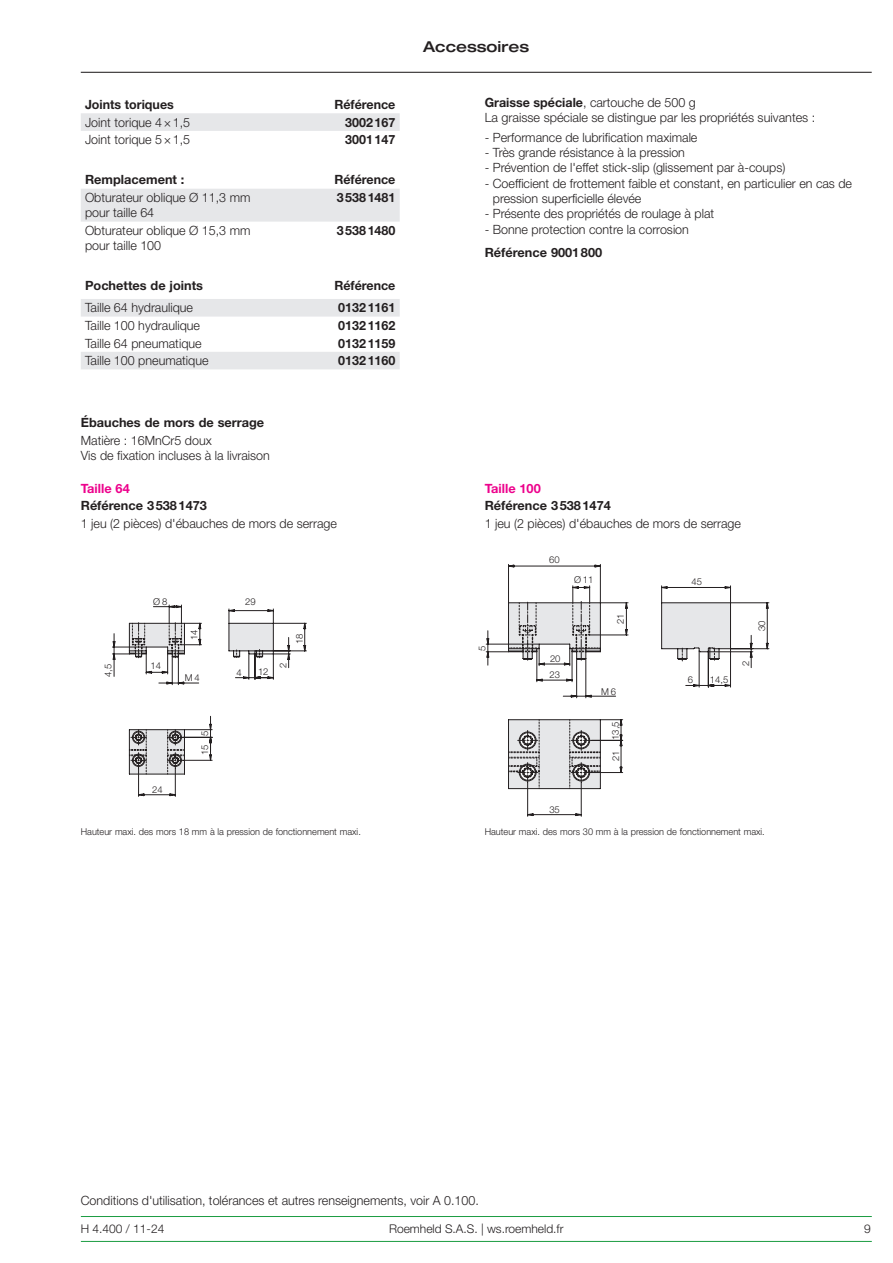
<style>
.page{position:relative;width:893px;height:1263px;background:#fff}
.page>*{position:absolute;margin:0;border:0;box-sizing:border-box;transform-origin:0 0}
.t1{font:500 expanded 15px "Helvetica Neue LT Pro";color:#231f20}
.t2{font:300 12.75px/15.3px "Helvetica Neue LT Pro";color:#231f20}
.t3{font:700 12.75px "Helvetica Neue LT Pro";color:#231f20}
.t4{font:700 12.75px "Helvetica Neue LT Pro";color:#ed028c}
.t5{font:300 12px "Helvetica Neue LT Pro";color:#231f20}
.t6{font:300 9.45px/16.4px "Helvetica Neue LT Pro";color:#231f20}
.s1{font-weight:700}
</style>
<div class="page">
<hr style="left:81px;top:72px;width:791px;height:1px;background:#231f20">
<svg style="left:112px;top:604px;width:195px;height:193px"></svg>
<svg style="left:486px;top:564px;width:283px;height:253px"></svg>
<hr style="left:81px;top:1241px;width:791px;height:1px;background:#1b9c42">
<hr style="left:81px;top:1216px;width:791px;height:1px;background:#1b9c42">
<div style="left:81px;top:113px;width:319px;height:18px;background:#e6e7e9"></div>
<svg style="left:81px;top:299px;width:319px;height:70px"></svg>
<div style="left:81px;top:189px;width:319px;height:33px;background:#e6e7e9"></div>
<p class="t3" style="left:85px;top:97px;width:90px">Joints toriques</p>
<p class="t3" style="left:334px;top:97px;width:63px">Référence</p>
<p class="t2" style="left:85px;top:114px;width:107px">Joint torique 4×1,5</p>
<p class="t3" style="left:345px;top:114px;width:52px">3002167</p>
<p class="t2" style="left:85px;top:132px;width:107px">Joint torique 5×1,5</p>
<p class="t3" style="left:345px;top:132px;width:52px">3001147</p>
<p class="t3" style="left:85px;top:172px;width:101px">Remplacement :</p>
<p class="t3" style="left:334px;top:172px;width:63px">Référence</p>
<p class="t2" style="left:85px;top:190px;width:167px">Obturateur oblique Ø 11,3 mm pour taille 64</p>
<p class="t3" style="left:337px;top:190px;width:60px">35381481</p>
<p class="t2" style="left:85px;top:222px;width:167px">Obturateur oblique Ø 15,3 mm pour taille 100</p>
<p class="t3" style="left:337px;top:223px;width:60px">35381480</p>
<p class="t3" style="left:85px;top:278px;width:120px">Pochettes de joints</p>
<p class="t3" style="left:334px;top:278px;width:63px">Référence</p>
<p class="t2" style="left:85px;top:300px;width:110px">Taille 64 hydraulique</p>
<p class="t3" style="left:338px;top:300px;width:59px">01321161</p>
<p class="t2" style="left:85px;top:317px;width:117px">Taille 100 hydraulique</p>
<p class="t3" style="left:338px;top:317px;width:59px">01321162</p>
<p class="t2" style="left:85px;top:335px;width:118px">Taille 64 pneumatique</p>
<p class="t3" style="left:338px;top:335px;width:59px">01321159</p>
<p class="t2" style="left:85px;top:353px;width:125px">Taille 100 pneumatique</p>
<p class="t3" style="left:338px;top:353px;width:59px">01321160</p>
<p class="t3" style="left:81px;top:415px;width:185px">Ébauches de mors de serrage</p>
<p class="t2" style="left:81px;top:432px;width:191px">Matière : 16MnCr5 doux<br>Vis de fixation incluses à la livraison</p>
<p class="t4" style="left:81px;top:481px;width:50px">Taille 64</p>
<p class="t3" style="left:81px;top:498px;width:128px">Référence 35381473</p>
<p class="t2" style="left:81px;top:515px;width:258px">1 jeu (2 pièces) d'ébauches de mors de serrage</p>
<p class="t6" style="left:100px;top:677px;width:15px;rotate:-90deg">4,5</p>
<p class="t6" style="left:153px;top:593px;width:16px">Ø 8</p>
<p class="t6" style="left:151px;top:658px;width:12px">14</p>
<p class="t6" style="left:186px;top:640px;width:12px;rotate:-90deg">14</p>
<p class="t6" style="left:185px;top:669px;width:16px">M4</p>
<p class="t6" style="left:152px;top:781px;width:12px">24</p>
<p class="t6" style="left:197px;top:755px;width:26px;rotate:-90deg">15 5</p>
<p class="t6" style="left:245px;top:593px;width:12px">29</p>
<p class="t6" style="left:237px;top:664px;width:7px">4</p>
<p class="t6" style="left:258px;top:663px;width:12px">12</p>
<p class="t6" style="left:275px;top:667px;width:7px;rotate:-90deg">2</p>
<p class="t6" style="left:291px;top:644px;width:12px;rotate:-90deg">18</p>
<p class="t1" style="left:423px;top:37px;width:108px">Accessoires</p>
<p class="t2" style="left:485px;top:94px;width:332px"><span class="s1">Graisse spéciale</span>, cartouche de 500 g<br>La graisse spéciale se distingue par les propriétés suivantes :</p>
<p class="t2" style="left:485px;top:129px;width:214px">- Performance de lubrification maximale</p>
<p class="t2" style="left:485px;top:145px;width:202px">- Très grande résistance à la pression</p>
<p class="t2" style="left:485px;top:160px;width:302px">- Prévention de l'effet stick-slip (glissement par à-coups)</p>
<p class="t2" style="left:493px;top:175px;width:361px;text-indent:-8px">- Coefficient de frottement faible et constant, en particulier en cas de pression superficielle élevée</p>
<p class="t2" style="left:485px;top:206px;width:231px">- Présente des propriétés de roulage à plat</p>
<p class="t2" style="left:485px;top:221px;width:206px">- Bonne protection contre la corrosion</p>
<p class="t3" style="left:485px;top:245px;width:119px">Référence 9001800</p>
<p class="t4" style="left:485px;top:481px;width:58px">Taille 100</p>
<p class="t3" style="left:485px;top:498px;width:128px">Référence 35381474</p>
<p class="t2" style="left:485px;top:515px;width:258px">1 jeu (2 pièces) d'ébauches de mors de serrage</p>
<p class="t6" style="left:474px;top:650px;width:7px;rotate:-90deg">5</p>
<p class="t6" style="left:549px;top:552px;width:12px">60</p>
<p class="t6" style="left:549px;top:650px;width:13px">20<br>23</p>
<p class="t6" style="left:574px;top:571px;width:21px">Ø 11</p>
<p class="t6" style="left:612px;top:624px;width:12px;rotate:-90deg">21</p>
<p class="t6" style="left:601px;top:683px;width:17px">M 6</p>
<p class="t6" style="left:607px;top:761px;width:41px;rotate:-90deg">21 13,5</p>
<p class="t6" style="left:549px;top:801px;width:12px">35</p>
<p class="t6" style="left:692px;top:574px;width:12px">45</p>
<p class="t6" style="left:688px;top:671px;width:7px">6</p>
<p class="t6" style="left:710px;top:671px;width:20px">14,5</p>
<p class="t6" style="left:753px;top:631px;width:12px;rotate:-90deg">30</p>
<p class="t6" style="left:737px;top:666px;width:7px;rotate:-90deg">2</p>
<p class="t6" style="left:81px;top:823px;width:282px">Hauteur maxi. des mors 18 mm à la pression de fonctionnement maxi.</p>
<p class="t6" style="left:485px;top:823px;width:282px">Hauteur maxi. des mors 30 mm à la pression de fonctionnement maxi.</p>
<p class="t2" style="left:81px;top:1193px;width:400px">Conditions d'utilisation, tolérances et autres renseignements, voir A 0.100.</p>
<p class="t5" style="left:81px;top:1221px;width:85px">H 4.400 / 11-24</p>
<p class="t5" style="left:389px;top:1221px;width:176px">Roemheld S.A.S. | ws.roemheld.fr</p>
<p class="t5" style="left:864px;top:1221px;width:8px">9</p>
</div>
